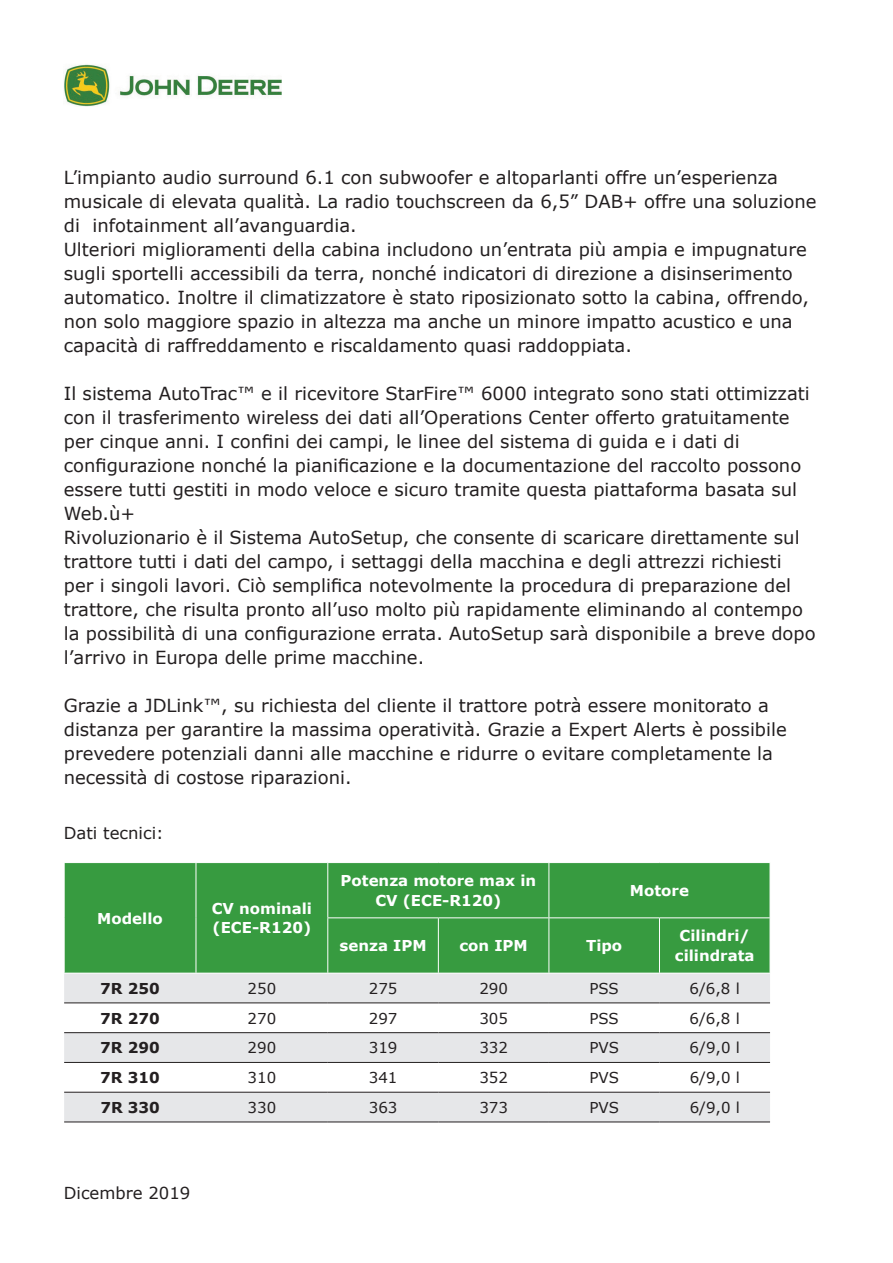
<style>
.page{position:relative;width:893px;height:1263px;background:#fff}
.page>*{position:absolute;margin:0;border:0;box-sizing:border-box;transform-origin:0 0}
.t1{font:18px/24px "Verdana";color:#231f20}
.t2{font:16.5px "Verdana";color:#231f20}
.t3{font:700 15px/19.5px "Verdana";color:#fff;text-align:center}
.t4{font:15px "Verdana";color:#231f20}
.t5{font:700 15px "Verdana";color:#231f20}
</style>
<div class="page">
<img style="left:64px;top:64px;width:218px;height:43px">
<div style="left:65px;top:863px;width:705px;height:110px;background:#379b40"></div>
<div style="left:64px;top:974px;width:706px;height:148px;background:#e6e7e9"></div>
<svg style="left:64px;top:1004px;width:706px;height:88px"></svg>
<hr style="left:64px;top:1003px;width:132px;height:1px;background:#231f20">
<hr style="left:196px;top:1003px;width:132px;height:1px;background:#231f20">
<hr style="left:328px;top:1003px;width:110px;height:1px;background:#231f20">
<hr style="left:438px;top:1003px;width:111px;height:1px;background:#231f20">
<hr style="left:549px;top:1003px;width:110px;height:1px;background:#231f20">
<hr style="left:659px;top:1003px;width:111px;height:1px;background:#231f20">
<hr style="left:64px;top:1032px;width:132px;height:1px;background:#231f20">
<hr style="left:196px;top:1032px;width:132px;height:1px;background:#231f20">
<hr style="left:328px;top:1032px;width:110px;height:1px;background:#231f20">
<hr style="left:438px;top:1032px;width:111px;height:1px;background:#231f20">
<hr style="left:549px;top:1032px;width:110px;height:1px;background:#231f20">
<hr style="left:659px;top:1032px;width:111px;height:1px;background:#231f20">
<hr style="left:64px;top:1062px;width:132px;height:1px;background:#231f20">
<hr style="left:196px;top:1062px;width:132px;height:1px;background:#231f20">
<hr style="left:328px;top:1062px;width:110px;height:1px;background:#231f20">
<hr style="left:438px;top:1062px;width:111px;height:1px;background:#231f20">
<hr style="left:549px;top:1062px;width:110px;height:1px;background:#231f20">
<hr style="left:659px;top:1062px;width:111px;height:1px;background:#231f20">
<hr style="left:64px;top:1092px;width:132px;height:1px;background:#231f20">
<hr style="left:196px;top:1092px;width:132px;height:1px;background:#231f20">
<hr style="left:328px;top:1092px;width:110px;height:1px;background:#231f20">
<hr style="left:438px;top:1092px;width:111px;height:1px;background:#231f20">
<hr style="left:549px;top:1092px;width:110px;height:1px;background:#231f20">
<hr style="left:659px;top:1092px;width:111px;height:1px;background:#231f20">
<hr style="left:64px;top:1122px;width:132px;height:1px;background:#231f20">
<hr style="left:196px;top:1122px;width:132px;height:1px;background:#231f20">
<hr style="left:328px;top:1122px;width:110px;height:1px;background:#231f20">
<hr style="left:438px;top:1122px;width:111px;height:1px;background:#231f20">
<hr style="left:549px;top:1122px;width:110px;height:1px;background:#231f20">
<hr style="left:659px;top:1122px;width:111px;height:1px;background:#231f20">
<hr style="left:196px;top:863px;width:1px;height:55px;background:#fff">
<hr style="left:196px;top:918px;width:1px;height:55px;background:#fff">
<hr style="left:327px;top:863px;width:1px;height:54px;background:#fff">
<hr style="left:549px;top:863px;width:1px;height:54px;background:#fff">
<hr style="left:327px;top:917px;width:111px;height:1px;background:#fff">
<hr style="left:327px;top:918px;width:1px;height:55px;background:#fff">
<hr style="left:438px;top:917px;width:111px;height:1px;background:#fff">
<hr style="left:438px;top:918px;width:1px;height:55px;background:#fff">
<hr style="left:549px;top:917px;width:110px;height:1px;background:#fff">
<hr style="left:549px;top:918px;width:1px;height:55px;background:#fff">
<hr style="left:659px;top:917px;width:111px;height:1px;background:#fff">
<hr style="left:659px;top:918px;width:1px;height:55px;background:#fff">
<p class="t1" style="left:64px;top:166px;width:754px">L’impianto audio surround 6.1 con subwoofer e altoparlanti offre un’esperienza musicale di elevata qualità. La radio touchscreen da 6,5” DAB+ offre una soluzione di infotainment all’avanguardia.<br>Ulteriori miglioramenti della cabina includono un’entrata più ampia e impugnature sugli sportelli accessibili da terra, nonché indicatori di direzione a disinserimento automatico. Inoltre il climatizzatore è stato riposizionato sotto la cabina, offrendo, non solo maggiore spazio in altezza ma anche un minore impatto acustico e una capacità di raffreddamento e riscaldamento quasi raddoppiata.</p>
<p class="t1" style="left:64px;top:382px;width:753px">Il sistema AutoTrac™ e il ricevitore StarFire™ 6000 integrato sono stati ottimizzati con il trasferimento wireless dei dati all’Operations Center offerto gratuitamente per cinque anni. I confini dei campi, le linee del sistema di guida e i dati di configurazione nonché la pianificazione e la documentazione del raccolto possono essere tutti gestiti in modo veloce e sicuro tramite questa piattaforma basata sul Web.ù+<br>Rivoluzionario è il Sistema AutoSetup, che consente di scaricare direttamente sul trattore tutti i dati del campo, i settaggi della macchina e degli attrezzi richiesti per i singoli lavori. Ciò semplifica notevolmente la procedura di preparazione del trattore, che risulta pronto all’uso molto più rapidamente eliminando al contempo la possibilità di una configurazione errata. AutoSetup sarà disponibile a breve dopo l’arrivo in Europa delle prime macchine.</p>
<p class="t1" style="left:64px;top:693px;width:724px">Grazie a JDLink™, su richiesta del cliente il trattore potrà essere monitorato a distanza per garantire la massima operatività. Grazie a Expert Alerts è possibile prevedere potenziali danni alle macchine e ridurre o evitare completamente la necessità di costose riparazioni.</p>
<p class="t2" style="left:64px;top:822px;width:101px">Dati tecnici:</p>
<p class="t3" style="left:97px;top:908px;width:67px">Modello</p>
<p class="t3" style="left:212px;top:899px;width:102px;text-align:left">CV nominali (ECE-R120)</p>
<p class="t3" style="left:341px;top:871px;width:197px">Potenza motore max in<br>CV (ECE-R120)</p>
<p class="t3" style="left:630px;top:881px;width:61px">Motore</p>
<p class="t3" style="left:340px;top:936px;width:89px">senza IPM</p>
<p class="t3" style="left:459px;top:936px;width:70px">con IPM</p>
<p class="t3" style="left:586px;top:936px;width:38px">Tipo</p>
<p class="t3" style="left:675px;top:926px;width:81px">Cilindri/ cilindrata</p>
<p class="t5" style="left:100px;top:978px;width:61px">7R 250</p>
<p class="t4" style="left:248px;top:979px;width:30px">250</p>
<p class="t4" style="left:369px;top:979px;width:30px">275</p>
<p class="t4" style="left:479px;top:979px;width:30px">290</p>
<p class="t4" style="left:589px;top:979px;width:31px">PSS</p>
<p class="t4" style="left:690px;top:979px;width:52px">6/6,8 l</p>
<p class="t5" style="left:100px;top:1008px;width:61px">7R 270</p>
<p class="t4" style="left:248px;top:1008px;width:30px">270</p>
<p class="t4" style="left:369px;top:1008px;width:30px">297</p>
<p class="t4" style="left:479px;top:1008px;width:30px">305</p>
<p class="t4" style="left:589px;top:1008px;width:31px">PSS</p>
<p class="t4" style="left:690px;top:1008px;width:52px">6/6,8 l</p>
<p class="t5" style="left:100px;top:1038px;width:61px">7R 290</p>
<p class="t4" style="left:248px;top:1038px;width:30px">290</p>
<p class="t4" style="left:369px;top:1038px;width:30px">319</p>
<p class="t4" style="left:479px;top:1038px;width:30px">332</p>
<p class="t4" style="left:589px;top:1038px;width:31px">PVS</p>
<p class="t4" style="left:690px;top:1038px;width:52px">6/9,0 l</p>
<p class="t5" style="left:100px;top:1068px;width:61px">7R 310</p>
<p class="t4" style="left:248px;top:1068px;width:30px">310</p>
<p class="t4" style="left:369px;top:1068px;width:30px">341</p>
<p class="t4" style="left:479px;top:1068px;width:30px">352</p>
<p class="t4" style="left:589px;top:1068px;width:31px">PVS</p>
<p class="t4" style="left:690px;top:1068px;width:52px">6/9,0 l</p>
<p class="t5" style="left:100px;top:1097px;width:61px">7R 330</p>
<p class="t4" style="left:248px;top:1098px;width:30px">330</p>
<p class="t4" style="left:369px;top:1098px;width:30px">363</p>
<p class="t4" style="left:479px;top:1098px;width:30px">373</p>
<p class="t4" style="left:589px;top:1098px;width:31px">PVS</p>
<p class="t4" style="left:690px;top:1098px;width:52px">6/9,0 l</p>
<p class="t2" style="left:64px;top:1182px;width:128px">Dicembre 2019</p>
</div>
